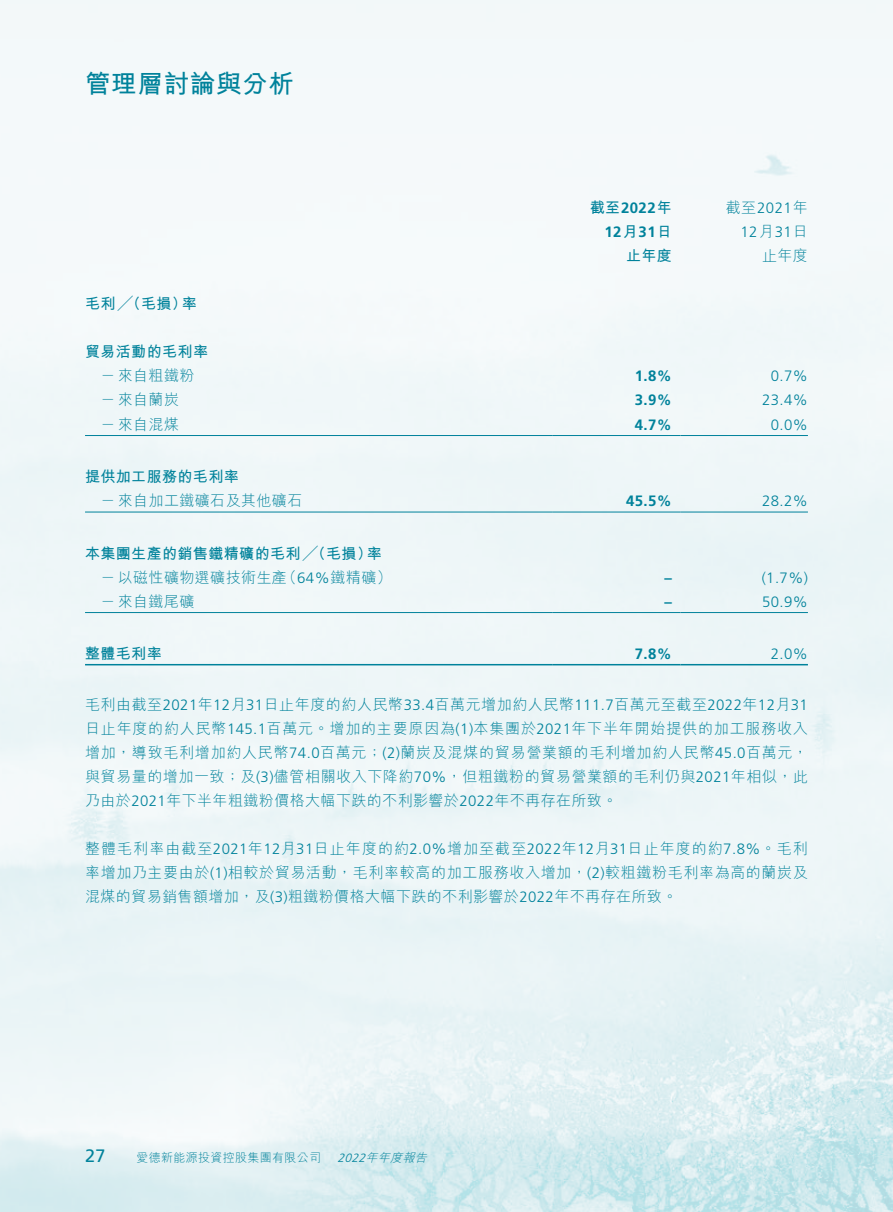
<style>
.page{position:relative;width:893px;height:1212px;background:#fff}
.page>*{position:absolute;margin:0;border:0;box-sizing:border-box;transform-origin:0 0}
.t1{font:700 25.5px "M Hei HK";letter-spacing:.03em;color:#00829b}
.t2{font:18px "Frutiger LT Std";color:#00829b}
.t3{font:300 15px/24px "M Hei HK";letter-spacing:.03em;color:#00829b;text-align:justify}
.t4{font:700 15px "M Hei HK";letter-spacing:.03em;color:#00829b}
.t5{font:300 15px "Frutiger LT Std";letter-spacing:.03em;color:#00829b}
.t6{font:700 15px/24px "Frutiger LT Std";letter-spacing:.03em;color:#00829b;text-align:right}
.t7{font:300 12px "M Hei HK";letter-spacing:.03em;color:#00829b}
.t8{font:italic 300 12px "M Hei HK";color:#00829b}
.t9{font:italic 300 12px "Frutiger LT Std";color:#00829b}
.s1{font-family:"Frutiger LT Std"}
.s2{font-family:"M Hei HK"}
</style>
<div class="page">
<img style="left:0;top:0;width:893px;height:1212px">
<hr style="left:85px;top:435px;width:468px;height:1px;background:#00829b">
<hr style="left:553px;top:435px;width:127px;height:1px;background:#00829b">
<hr style="left:680px;top:435px;width:128px;height:1px;background:#00829b">
<hr style="left:85px;top:512px;width:468px;height:1px;background:#00829b">
<hr style="left:553px;top:512px;width:127px;height:1px;background:#00829b">
<hr style="left:680px;top:512px;width:128px;height:1px;background:#00829b">
<hr style="left:85px;top:612px;width:468px;height:1px;background:#00829b">
<hr style="left:553px;top:612px;width:127px;height:1px;background:#00829b">
<hr style="left:680px;top:612px;width:128px;height:1px;background:#00829b">
<hr style="left:85px;top:664px;width:468px;height:1px;background:#00829b">
<hr style="left:553px;top:664px;width:127px;height:1px;background:#00829b">
<hr style="left:680px;top:664px;width:128px;height:1px;background:#00829b">
<h1 class="t1" style="left:85px;top:65px;width:210px">管理層討論與分析</h1>
<p class="t4" style="left:85px;top:293px;width:103px">毛利╱（毛損）</p>
<p class="t4" style="left:85px;top:341px;width:124px">貿易活動的毛利率</p>
<p class="t4" style="left:182px;top:293px;width:16px">率</p>
<p class="t3" style="left:100px;top:364px;width:95px">－來自粗鐵粉</p>
<p class="t3" style="left:100px;top:388px;width:80px">－來自蘭炭</p>
<p class="t3" style="left:100px;top:412px;width:80px">－來自混煤</p>
<p class="t4" style="left:85px;top:466px;width:155px">提供加工服務的毛利率</p>
<p class="t3" style="left:100px;top:488px;width:203px">－來自加工鐵礦石及其他礦石</p>
<p class="t4" style="left:85px;top:542px;width:288px">本集團生產的銷售鐵精礦的毛利╱（毛損）</p>
<p class="t4" style="left:367px;top:542px;width:16px">率</p>
<p class="t3" style="left:282px;top:565px;width:112px">（<span class="s1">64%</span>鐵精礦(</p>
<p class="t3" style="left:100px;top:565px;width:188px">－以磁性礦物選礦技術生產</p>
<p class="t3" style="left:100px;top:589px;width:95px">－來自鐵尾礦</p>
<p class="t6" style="left:590px;top:196px;width:84px"><span class="s2">截至</span>2022<span class="s2">年<br></span>12<span class="s2">月</span>31<span class="s2">日</span></p>
<p class="t4" style="left:626px;top:245px;width:47px">止年度</p>
<p class="t5" style="left:726px;top:200px;width:84px"><span class="s2">截至</span>2021<span class="s2">年</span></p>
<p class="t5" style="left:740px;top:224px;width:69px">12<span class="s2">月</span>31<span class="s2">日</span></p>
<p class="t3" style="left:762px;top:244px;width:47px">止年度</p>
<p class="t6" style="left:635px;top:364px;width:39px">1.8%</p>
<p class="t5" style="left:771px;top:368px;width:39px">0.7%</p>
<p class="t6" style="left:635px;top:388px;width:39px">3.9%</p>
<p class="t5" style="left:762px;top:392px;width:47px">23.4%</p>
<p class="t6" style="left:635px;top:412px;width:39px">4.7%</p>
<p class="t5" style="left:771px;top:416px;width:39px">0.0%</p>
<p class="t6" style="left:626px;top:489px;width:47px">45.5%</p>
<p class="t5" style="left:762px;top:492px;width:47px">28.2%</p>
<p class="t6" style="left:664px;top:565px;width:9px">–</p>
<p class="t5" style="left:762px;top:569px;width:48px">)1.7%(</p>
<p class="t6" style="left:664px;top:589px;width:9px">–</p>
<p class="t5" style="left:762px;top:593px;width:47px">50.9%</p>
<p class="t4" style="left:85px;top:643px;width:78px">整體毛利率</p>
<p class="t3" style="left:85px;top:692px;width:724px">毛利由截至<span class="s1">2021</span>年<span class="s1">12</span>月<span class="s1">31</span>日止年度的約人民幣<span class="s1">33.4</span>百萬元增加約人民幣<span class="s1">111.7</span>百萬元至截至<span class="s1">2022</span>年<span class="s1">12</span>月<span class="s1">31</span>日止年度的約人民幣<span class="s1">145.1</span>百萬元。增加的主要原因為 <span class="s1">)1(</span> 本集團於<span class="s1">2021</span>年下半年開始提供的加工服務收入增加，導致毛利增加約人民幣<span class="s1">74.0</span>百萬元；<span class="s1">( )2</span> 蘭炭及混煤的貿易營業額的毛利增加約人民幣<span class="s1">45.0</span>百萬元，與貿易量的增加一致；及 <span class="s1">)3(</span> 儘管相關收入下降約<span class="s1">70%</span>，但粗鐵粉的貿易營業額的毛利仍與<span class="s1">2021</span>年相似，此乃由於<span class="s1">2021</span>年下半年粗鐵粉價格大幅下跌的不利影響於<span class="s1">2022</span>年不再存在所致。</p>
<p class="t3" style="left:85px;top:836px;width:724px">整體毛利率由截至<span class="s1">2021</span>年<span class="s1">12</span>月<span class="s1">31</span>日止年度的約<span class="s1">2.0%</span>增加至截至<span class="s1">2022</span>年<span class="s1">12</span>月<span class="s1">31</span>日止年度的約<span class="s1">7.8%</span>。毛利率增加乃主要由於 <span class="s1">)1(</span> 相較於貿易活動，毛利率較高的加工服務收入增加， <span class="s1">)2(</span> 較粗鐵粉毛利率為高的蘭炭及混煤的貿易銷售額增加，及 <span class="s1">)3(</span> 粗鐵粉價格大幅下跌的不利影響於<span class="s1">2022</span>年不再存在所致。</p>
<p class="t6" style="left:635px;top:642px;width:39px">7.8%</p>
<p class="t5" style="left:771px;top:645px;width:39px">2.0%</p>
<p class="t2" style="left:85px;top:1145px;width:22px">27</p>
<p class="t7" style="left:137px;top:1151px;width:186px">愛德新能源投資控股集團有限公司</p>
<p class="t8" style="left:366px;top:1151px;width:66px">年年度報告</p>
<p class="t9" style="left:338px;top:1151px;width:33px">2022</p>
</div>
